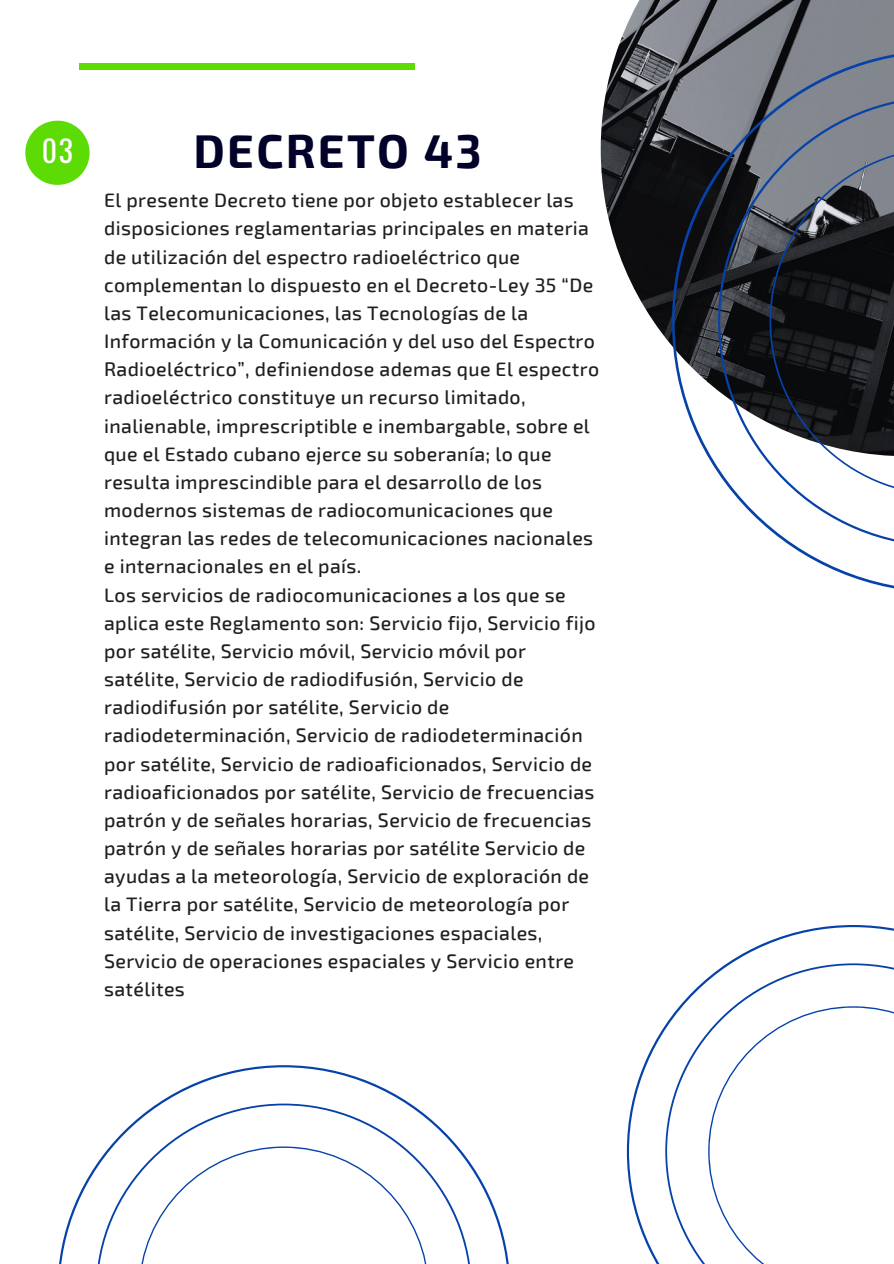
<style>
.page{position:relative;width:894px;height:1264px;background:#fff}
.page>*{position:absolute;margin:0;border:0;box-sizing:border-box;transform-origin:0 0}
.t1{font:700 46.35px "Exo 2";letter-spacing:.05em;color:#020129}
.t2{font:29.85px "Oswald";color:#fff}
.t3{font:500 19.5px/28.2px "Exo 2";letter-spacing:.02em;color:#1f1f1f}
</style>
<div class="page">
<div style="left:79px;top:64px;width:336px;height:5px;background:#5ddb05"></div>
<svg style="left:25px;top:121px;width:64px;height:64px"></svg>
<svg style="left:59px;top:1065px;width:450px;height:198px"></svg>
<svg style="left:626px;top:925px;width:267px;height:338px"></svg>
<img style="left:600px;top:0;width:293px;height:345px">
<svg style="left:671px;top:50px;width:222px;height:539px"></svg>
<p class="t2" style="left:42px;top:127px;width:33px">03</p>
<p class="t1" style="left:193px;top:121px;width:290px">DECRETO 43</p>
<p class="t3" style="left:104px;top:185px;width:496px">El presente Decreto tiene por objeto establecer las disposiciones reglamentarias principales en materia de utilización del espectro radioeléctrico que complementan lo dispuesto en el Decreto-Ley 35 “De las Telecomunicaciones, las Tecnologías de la Información y la Comunicación y del uso del Espectro Radioeléctrico”, definiendose ademas que El espectro radioeléctrico constituye un recurso limitado, inalienable, imprescriptible e inembargable, sobre el que el Estado cubano ejerce su soberanía; lo que</p>
<p class="t3" style="left:104px;top:467px;width:490px">resulta imprescindible para el desarrollo de los modernos sistemas de radiocomunicaciones que integran las redes de telecomunicaciones nacionales e internacionales en el país.</p>
<p class="t3" style="left:104px;top:579px;width:493px">Los servicios de radiocomunicaciones a los que se aplica este Reglamento son: Servicio fijo, Servicio fijo por satélite, Servicio móvil, Servicio móvil por satélite, Servicio de radiodifusión, Servicio de radiodifusión por satélite, Servicio de radiodeterminación, Servicio de radiodeterminación por satélite, Servicio de radioaficionados, Servicio de radioaficionados por satélite, Servicio de frecuencias patrón y de señales horarias, Servicio de frecuencias patrón y de señales horarias por satélite Servicio de ayudas a la meteorología, Servicio de exploración de la Tierra por satélite, Servicio de meteorología por satélite, Servicio de investigaciones espaciales, Servicio de operaciones espaciales y Servicio entre satélites</p>
</div>
